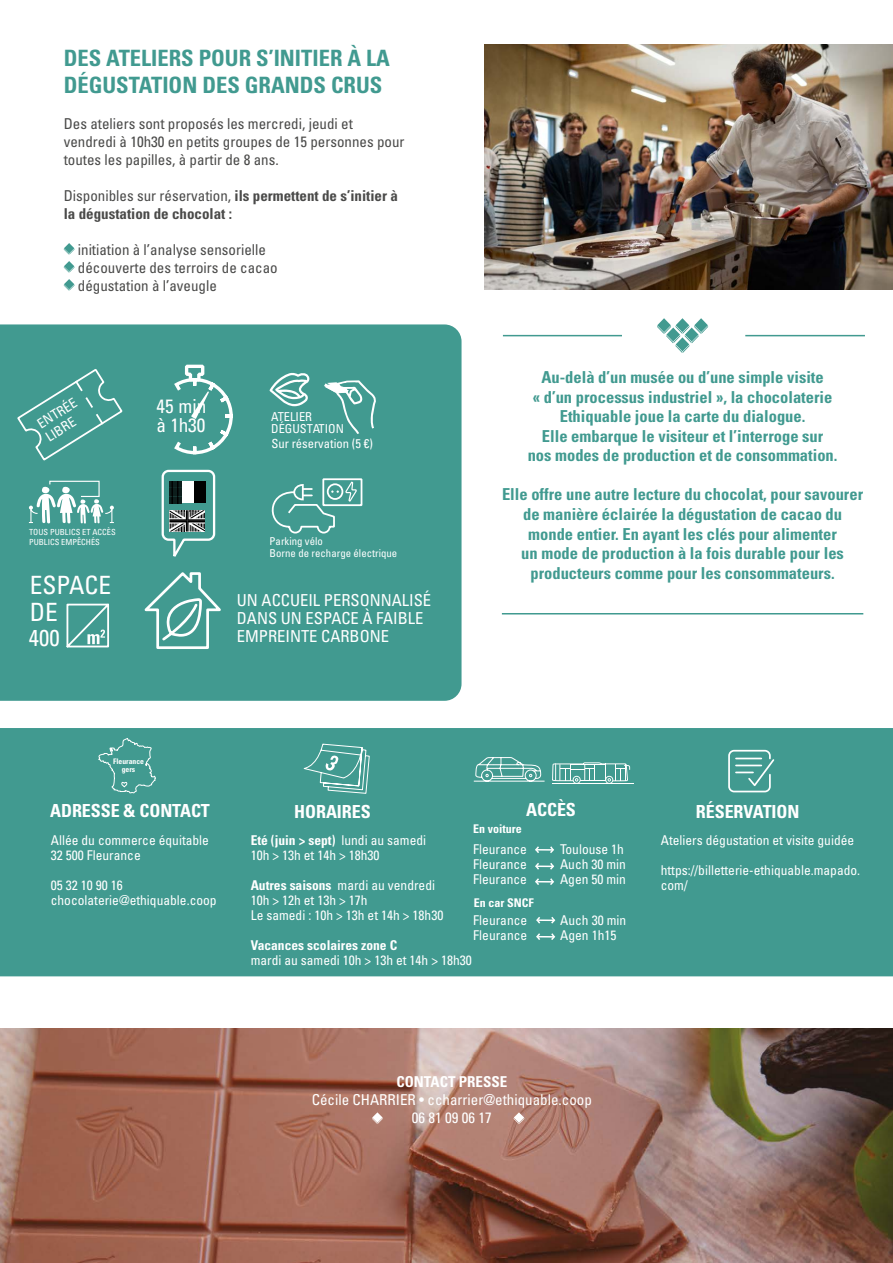
<style>
.page{position:relative;width:893px;height:1263px;background:#fff}
.page>*{position:absolute;margin:0;border:0;box-sizing:border-box;transform-origin:0 0}
.t1{font:condensed 25.2px/27px "Univers LT Std";color:#fff}
.t2{font:condensed 23.1px "Univers LT Std";color:#fff}
.t3{font:700 condensed 22.5px/27px "Univers LT Std";color:#419a90}
.t4{font:condensed 19.35px/18.5px "Univers LT Std";color:#fff}
.t5{font:700 condensed 18px "Univers LT Std";letter-spacing:-.005em;color:#fff}
.t6{font:700 condensed 16.5px/19.5px "Univers LT Std";color:#419a90;text-align:center}
.t7{font:condensed 16.5px/18px "Univers LT Std";color:#fff}
.t8{font:condensed 15px/18px "Univers LT Std";color:#4a4a49}
.t9{font:700 condensed 15px/18px "Univers LT Std";color:#4a4a49}
.t10{font:condensed 15px/18px "Univers LT Std";color:#fff;text-align:center}
.t11{font:700 condensed 15px "Univers LT Std";color:#fff}
.t12{font:condensed 13.65px/15.8px "Univers LT Std";color:#fff}
.t13{font:condensed 13.5px/15px "Univers LT Std";color:#fff}
.t14{font:700 condensed 13.5px "Univers LT Std";color:#fff}
.t15{font:condensed 12.6px "Univers LT Std";color:#fff}
.t16{font:condensed 12.3px/12.6px "Univers LT Std";color:#fff}
.t17{font:700 condensed 12px "Univers LT Std";color:#fff}
.t18{font:condensed 10.8px/12px "Univers LT Std";color:#fff}
.t19{font:condensed 8.4px/10.5px "Univers LT Std";color:#fff}
.t20{font:700 condensed 7.65px/8.6px "Univers LT Std";color:#fff;text-align:center}
.s1{font-weight:400}
.s2{font-weight:700}
</style>
<div class="page">
<img style="left:0;top:1028px;width:893px;height:235px">
<div style="left:0;top:728px;width:893px;height:248px;background:#419a90"></div>
<div style="left:0;top:324px;width:462px;height:377px;background:#419a90"></div>
<svg style="left:372px;top:1112px;width:11px;height:12px"></svg>
<svg style="left:514px;top:1112px;width:10px;height:12px"></svg>
<hr style="left:502px;top:613px;width:361px;height:1px;background:#419a90">
<hr style="left:503px;top:335px;width:119px;height:1px;background:#419a90">
<svg style="left:657px;top:318px;width:51px;height:35px"></svg>
<hr style="left:745px;top:335px;width:120px;height:1px;background:#419a90">
<svg style="left:97px;top:737px;width:59px;height:57px;background:#4fa198"></svg>
<svg style="left:28px;top:480px;width:87px;height:44px"></svg>
<svg style="left:533px;top:845px;width:23px;height:10px"></svg>
<svg style="left:533px;top:861px;width:23px;height:10px"></svg>
<svg style="left:533px;top:877px;width:23px;height:10px"></svg>
<svg style="left:473px;top:756px;width:72px;height:26px;background:#6fb2ab"></svg>
<hr style="left:552px;top:783px;width:81px;height:1px;background:#fff">
<svg style="left:552px;top:762px;width:78px;height:21px;background:#73b5ad"></svg>
<svg style="left:534px;top:932px;width:23px;height:10px"></svg>
<svg style="left:534px;top:915px;width:23px;height:10px"></svg>
<svg style="left:64px;top:243px;width:10px;height:12px"></svg>
<svg style="left:64px;top:261px;width:10px;height:12px"></svg>
<svg style="left:64px;top:279px;width:10px;height:12px"></svg>
<img style="left:485px;top:45px;width:408px;height:244px">
<svg style="left:16px;top:367px;width:108px;height:95px;background:#4c9f96"></svg>
<svg style="left:265px;top:477px;width:98px;height:57px;background:#5ca89f"></svg>
<svg style="left:65px;top:602px;width:46px;height:47px;background:#6db1aa"></svg>
<svg style="left:269px;top:372px;width:41px;height:36px"></svg>
<svg style="left:324px;top:380px;width:53px;height:54px;background:#62aba3"></svg>
<svg style="left:301px;top:743px;width:69px;height:51px;background:#5ea9a1"></svg>
<svg style="left:172px;top:363px;width:62px;height:93px;background:#5faaa2"></svg>
<svg style="left:139px;top:469px;width:84px;height:181px;background:#5ba098"></svg>
<svg style="left:727px;top:749px;width:49px;height:44px;background:#67aea6"></svg>
<h3 class="t3" style="left:64px;top:44px;width:328px">DES ATELIERS POUR S’INITIER À LA<br>DÉGUSTATION DES GRANDS CRUS</h3>
<p class="t8" style="left:64px;top:114px;width:342px">Des ateliers sont proposés les mercredi, jeudi et vendredi à 10h30 en petits groupes de 15 personnes pour toutes les papilles, à partir de 8 ans.</p>
<p class="t9" style="left:64px;top:186px;width:336px"><span class="s1">Disponibles sur réservation,</span> ils permettent de s’initier à la dégustation de chocolat :</p>
<p class="t8" style="left:78px;top:240px;width:201px">initiation à l’analyse sensorielle découverte des terroirs de cacao dégustation à l’aveugle</p>
<p class="t12" style="left:34px;top:418px;width:45px;rotate:-32deg">ENTRÉE<br>LIBRE</p>
<p class="t19" style="left:29px;top:526px;width:88px">TOUS PUBLICS ET ACCÈS<br>PUBLICS EMPÊCHÉS</p>
<h1 class="t1" style="left:30px;top:571px;width:83px">ESPACE<br>DE</h1>
<h2 class="t2" style="left:29px;top:623px;width:32px">400</h2>
<h3 class="t4" style="left:156px;top:397px;width:52px">45 min à 1h30</h3>
<p class="t16" style="left:271px;top:410px;width:74px">ATELIER<br>DÉGUSTATION</p>
<p class="t15" style="left:271px;top:436px;width:103px">Sur réservation (5 €)</p>
<p class="t18" style="left:270px;top:535px;width:129px">Parking vélo<br>Borne de recharge électrique</p>
<p class="t7" style="left:237px;top:591px;width:196px">UN ACCUEIL PERSONNALISÉ<br>DANS UN ESPACE À FAIBLE<br>EMPREINTE CARBONE</p>
<p class="t20" style="left:113px;top:757px;width:32px">Fleurance gers</p>
<p class="t6" style="left:528px;top:368px;width:311px">Au-delà d’un musée ou d’une simple visite<br>« d’un processus industriel », la chocolaterie Ethiquable joue la carte du dialogue.<br>Elle embarque le visiteur et l’interroge sur<br>nos modes de production et de consommation.</p>
<p class="t6" style="left:502px;top:485px;width:363px">Elle offre une autre lecture du chocolat, pour savourer de manière éclairée la dégustation de cacao du monde entier. En ayant les clés pour alimenter<br>un mode de production à la fois durable pour les producteurs comme pour les consommateurs.</p>
<h3 class="t5" style="left:50px;top:800px;width:161px">ADRESSE &amp; CONTACT</h3>
<p class="t13" style="left:51px;top:832px;width:160px">Allée du commerce équitable<br>32 500 Fleurance</p>
<p class="t13" style="left:51px;top:877px;width:167px">05 32 10 90 16 chocolaterie@ethiquable.coop</p>
<h3 class="t5" style="left:294px;top:801px;width:78px">HORAIRES</h3>
<h3 class="t5" style="left:526px;top:799px;width:51px">ACCÈS</h3>
<p class="t13" style="left:251px;top:833px;width:177px"><span class="s2">Eté (juin &gt; sept)</span> lundi au samedi<br>10h &gt; 13h et 14h &gt; 18h30</p>
<p class="t13" style="left:251px;top:878px;width:194px"><span class="s2">Autres saisons</span> mardi au vendredi<br>10h &gt; 12h et 13h &gt; 17h<br>Le samedi : 10h &gt; 13h et 14h &gt; 18h30</p>
<p class="t14" style="left:251px;top:937px;width:148px">Vacances scolaires zone C</p>
<p class="t13" style="left:251px;top:953px;width:223px">mardi au samedi 10h &gt; 13h et 14h &gt; 18h30</p>
<p class="t17" style="left:473px;top:821px;width:50px">En voiture</p>
<p class="t13" style="left:473px;top:841px;width:55px">Fleurance</p>
<p class="t13" style="left:560px;top:841px;width:66px">Toulouse 1h</p>
<p class="t13" style="left:473px;top:856px;width:55px">Fleurance</p>
<p class="t13" style="left:560px;top:856px;width:67px">Auch 30 min</p>
<p class="t13" style="left:473px;top:871px;width:55px">Fleurance</p>
<p class="t13" style="left:560px;top:871px;width:67px">Agen 50 min</p>
<p class="t17" style="left:474px;top:895px;width:61px">En car SNCF</p>
<p class="t13" style="left:473px;top:912px;width:55px">Fleurance</p>
<p class="t13" style="left:560px;top:912px;width:67px">Auch 30 min</p>
<p class="t13" style="left:473px;top:927px;width:55px">Fleurance</p>
<p class="t13" style="left:560px;top:927px;width:58px">Agen 1h15</p>
<h3 class="t5" style="left:696px;top:801px;width:105px">RÉSERVATION</h3>
<p class="t13" style="left:661px;top:833px;width:195px">Ateliers dégustation et visite guidée</p>
<p class="t13" style="left:661px;top:863px;width:201px">https://billetterie-ethiquable.mapado. com/</p>
<p class="t11" style="left:396px;top:1073px;width:112px">CONTACT PRESSE</p>
<p class="t10" style="left:312px;top:1091px;width:282px">Cécile CHARRIER • ccharrier@ethiquable.coop<br>06 81 09 06 17</p>
</div>
